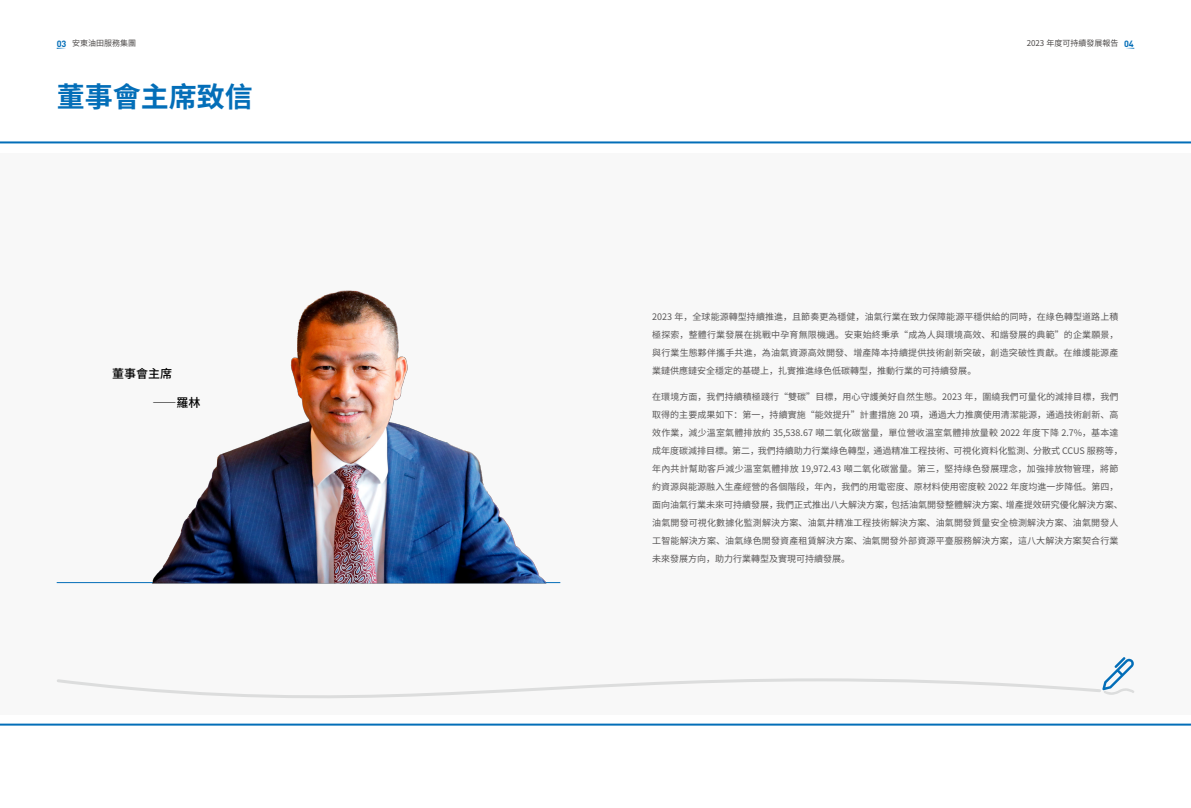
<style>
.page{position:relative;width:1191px;height:808px;background:#fff}
.page>*{position:absolute;margin:0;border:0;box-sizing:border-box;transform-origin:0 0}
.t1{font:700 28px "Source Han Sans CN";color:#036eb8}
.t2{font:500 12px "Source Han Sans CN";color:#000}
.t3{font:9px/18px "Source Han Sans CN";letter-spacing:.005em;color:#595757;text-align:justify}
.t4{font:8px "Source Han Sans CN";color:#4c4948}
.s1{font-family:"DIN";font-weight:700;font-size:9px;color:#036eb8}
</style>
<div class="page">
<svg style="left:1102px;top:657px;width:32px;height:38px"></svg>
<svg style="left:56px;top:678px;width:1045px;height:21px"></svg>
<hr style="left:0;top:141px;width:1191px;height:2px;background:#036eb8">
<hr style="left:57px;top:582px;width:503px;height:1px;background:#036eb8">
<hr style="left:0;top:723px;width:1191px;height:2px;background:#036eb8">
<img style="left:136px;top:290px;width:424px;height:293px">
<p class="t4" style="left:57px;top:39px;width:81px"><span class="s1">03</span> 安東油田服務集團</p>
<p class="t4" style="left:1026px;top:39px;width:109px">2023 年度可持續發展報告 <span class="s1">04</span></p>
<h1 class="t1" style="left:57px;top:82px;width:197px">董事會主席致信</h1>
<h2 class="t2" style="left:112px;top:367px;width:61px">董事會主席</h2>
<h2 class="t2" style="left:152px;top:396px;width:49px">——羅林</h2>
<p class="t3" style="left:652px;top:308px;width:468px">2023 年，全球能源轉型持續推進，且節奏更為穩健，油氣行業在致力保障能源平穩供給的同時，在綠色轉型道路上積極探索，整體行業發展在挑戰中孕育無限機遇。安東始終秉承“成為人與環境高效、和諧發展的典範”的企業願景，與行業生態夥伴攜手共進，為油氣資源高效開發、增產降本持續提供技術創新突破，創造突破性貢獻。在維護能源產業鏈供應鏈安全穩定的基礎上，扎實推進綠色低碳轉型，推動行業的可持續發展。</p>
<p class="t3" style="left:652px;top:388px;width:472px;text-align:left">在環境方面，我們持續積極踐行“雙碳”目標，用心守護美好自然生態。2023 年，圍繞我們可量化的減排目標，我們取得的主要成果如下：第一，持續實施“能效提升”計畫措施 20 項，通過大力推廣使用清潔能源，通過技術創新、高效作業，減少溫室氣體排放約 35,538.67 噸二氧化碳當量，單位營收溫室氣體排放量較 2022 年度下降 2.7%，基本達成年度碳減排目標。第二，我們持續助力行業綠色轉型，通過精准工程技術、可視化資料化監測、分散式 CCUS 服務等，年內共計幫助客戶減少溫室氣體排放 19,972.43 噸二氧化碳當量。第三，堅持綠色發展理念，加強排放物管理，將節約資源與能源融入生產經營的各個階段，年內，我們的用電密度、原材料使用密度較 2022 年度均進一步降低。第四，面向油氣行業未來可持續發展，我們正式推出八大解決方案，包括油氣開發整體解決方案、增產提效研究優化解決方案、油氣開發可視化數據化監測解決方案、油氣井精准工程技術解決方案、油氣開發質量安全檢測解決方案、油氣開發人工智能解決方案、油氣綠色開發資產租賃解決方案、油氣開發外部資源平臺服務解決方案，這八大解決方案契合行業未來發展方向，助力行業轉型及實現可持續發展。</p>
</div>
